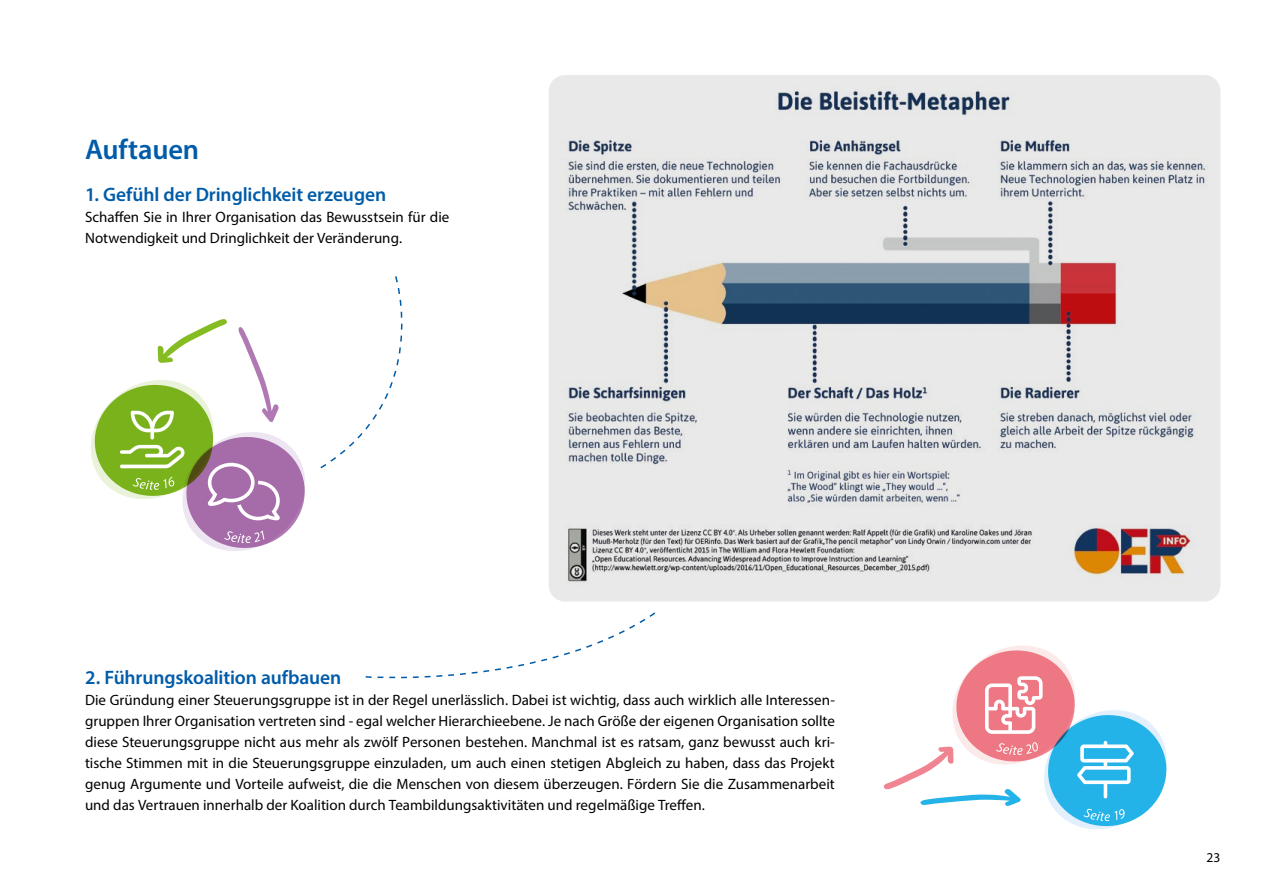
<style>
.page{position:relative;width:1263px;height:893px;background:#fff}
.page>*{position:absolute;margin:0;border:0;box-sizing:border-box;transform-origin:0 0}
.t1{font:600 28.5px "Myriad Pro";letter-spacing:-.005em;color:#005ca9}
.t2{font:600 19.5px "Myriad Pro";letter-spacing:-.005em;color:#005ca9}
.Fließtext_10_pt_schwarz{font:15px/21px "Myriad Pro";color:#000}
.t3{font:13.5px "Myriad Pro";color:#000}
</style>
<div class="page">
<div style="left:549px;top:75px;width:671px;height:526px;background:#e9e9e9;border-radius:16px"></div>
<img style="left:549px;top:82px;width:671px;height:423px">
<img style="left:549px;top:526px;width:671px;height:72px">
<svg style="left:320px;top:276px;width:83px;height:193px"></svg>
<svg style="left:365px;top:612px;width:291px;height:67px"></svg>
<svg style="left:883px;top:646px;width:284px;height:183px"></svg>
<svg style="left:91px;top:319px;width:214px;height:232px"></svg>
<h3 class="t1" style="left:85px;top:131px;width:116px">Auftauen</h3>
<h4 class="t2" style="left:85px;top:182px;width:303px">1. Gefühl der Dringlichkeit erzeugen</h4>
<p class="Fließtext_10_pt_schwarz" style="left:85px;top:206px;width:366px">Schaffen Sie in Ihrer Organisation das Bewusstsein für die<br>Notwendigkeit und Dringlichkeit der Veränderung.</p>
<h4 class="t2" style="left:85px;top:665px;width:258px">2. Führungskoalition aufbauen</h4>
<p class="Fließtext_10_pt_schwarz" style="left:85px;top:689px;width:751px;text-align:justify">Die Gründung einer Steuerungsgruppe ist in der Regel unerlässlich. Dabei ist wichtig, dass auch wirklich alle Interessen&shy;gruppen Ihrer Organisation vertreten sind - egal welcher Hierarchieebene. Je nach Größe der eigenen Organisation sollte diese Steuerungsgruppe nicht aus mehr als zwölf Personen bestehen. Manchmal ist es ratsam, ganz bewusst auch kri&shy;tische Stimmen mit in die Steuerungsgruppe einzuladen, um auch einen stetigen Abgleich zu haben, dass das Projekt genug Argumente und Vorteile aufweist, die die Menschen von diesem überzeugen. Fördern Sie die Zusammenarbeit und das Vertrauen innerhalb der Koalition durch Teambildungsaktivitäten und regelmäßige Treffen.</p>
<p class="t3" style="left:1206px;top:849px;width:15px">23</p>
</div>
